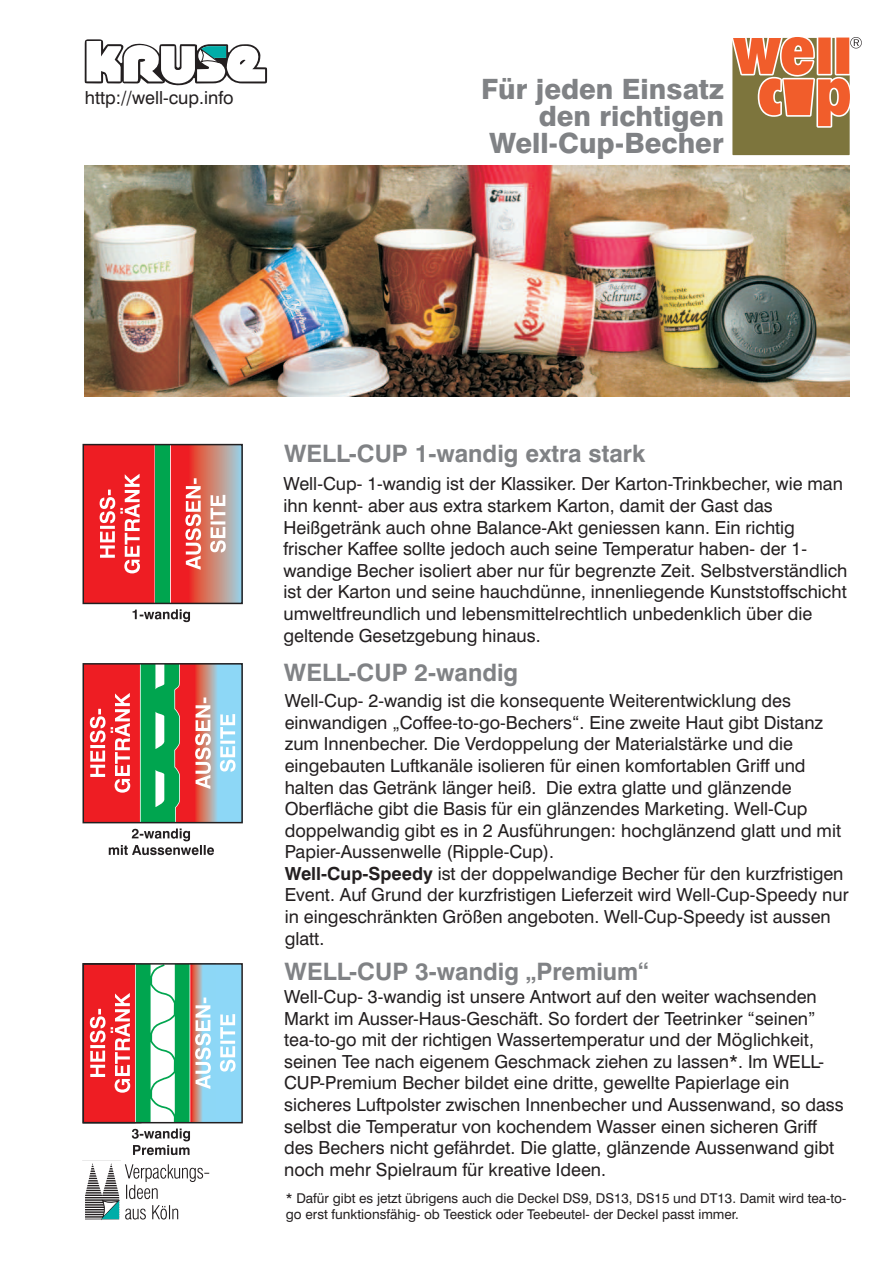
<style>
.page{position:relative;width:893px;height:1262px;background:#fff}
.page>*{position:absolute;margin:0;border:0;box-sizing:border-box;transform-origin:0 0}
.t1{font:800 28.05px/26.8px "Swiss 721 BT";color:#808285;text-align:right}
.t2{font:700 24px "Swiss 721 BT";color:#808285}
.t3{font:18px/21.6px "Swiss 721 BT";color:#231f20}
.t4{font:13.5px/16.2px "Swiss 721 BT";color:#231f20}
.s1{font-weight:700}
</style>
<div class="page">
<div style="left:211px;top:963px;width:30px;height:159px;background:#8dd7f7"></div>
<div style="left:83px;top:664px;width:65px;height:158px;background:#ee1d23"></div>
<div style="left:188px;top:444px;width:54px;height:159px;background:linear-gradient(to right,#f23518,#a2d6dc)"></div>
<svg style="left:181px;top:666px;width:59px;height:154px"></svg>
<div style="left:83px;top:444px;width:106px;height:159px;background:#ee1d23"></div>
<svg style="left:85px;top:39px;width:182px;height:47px"></svg>
<div style="left:733px;top:39px;width:116px;height:115px;background:#7d753d"></div>
<svg style="left:100px;top:474px;width:39px;height:99px"></svg>
<svg style="left:90px;top:693px;width:40px;height:99px"></svg>
<svg style="left:185px;top:478px;width:41px;height:92px"></svg>
<svg style="left:195px;top:697px;width:40px;height:92px"></svg>
<svg style="left:132px;top:609px;width:58px;height:13px"></svg>
<svg style="left:109px;top:828px;width:105px;height:27px"></svg>
<svg style="left:139px;top:165px;width:42px;height:691px"></svg>
<svg style="left:141px;top:666px;width:38px;height:154px"></svg>
<svg style="left:82px;top:966px;width:153px;height:254px"></svg>
<div style="left:154px;top:444px;width:17px;height:160px;border:2px solid #fff"></div>
<div style="left:155px;top:445px;width:15px;height:158px;background:#00a54f"></div>
<div style="left:82px;top:444px;width:161px;height:160px;border:2px solid #231f20"></div>
<div style="left:82px;top:663px;width:161px;height:160px;border:2px solid #231f20"></div>
<div style="left:82px;top:963px;width:161px;height:160px;border:2px solid #231f20"></div>
<svg style="left:732px;top:37px;width:129px;height:91px"></svg>
<img style="left:85px;top:166px;width:764px;height:230px">
<p class="t3" style="left:85px;top:89px;width:150px">http://well-cup.info</p>
<h1 class="t1" style="left:481px;top:78px;width:244px">Für jeden Einsatz den richtigen<br>Well-Cup-Becher</h1>
<h2 class="t2" style="left:284px;top:444px;width:363px">WELL-CUP 1-wandig extra stark</h2>
<p class="t3" style="left:283px;top:475px;width:565px">Well-Cup- 1-wandig ist der Klassiker. Der Karton-Trinkbecher, wie man ihn kennt- aber aus extra starkem Karton, damit der Gast das Heißgetränk auch ohne Balance-Akt geniessen kann. Ein richtig frischer Kaffee sollte jedoch auch seine Temperatur haben- der 1- wandige Becher isoliert aber nur für begrenzte Zeit. Selbstverständlich ist der Karton und seine hauchdünne, innenliegende Kunststoffschicht umweltfreundlich und lebensmittelrechtlich unbedenklich über die geltende Gesetzgebung hinaus.</p>
<h2 class="t2" style="left:284px;top:663px;width:236px">WELL-CUP 2-wandig</h2>
<p class="t3" style="left:285px;top:691px;width:565px">Well-Cup- 2-wandig ist die konsequente Weiterentwicklung des einwandigen „Coffee-to-go-Bechers“. Eine zweite Haut gibt Distanz zum Innenbecher. Die Verdoppelung der Materialstärke und die eingebauten Luftkanäle isolieren für einen komfortablen Griff und halten das Getränk länger heiß. Die extra glatte und glänzende Oberfläche gibt die Basis für ein glänzendes Marketing. Well-Cup doppelwandig gibt es in 2 Ausführungen: hochglänzend glatt und mit Papier-Aussenwelle (Ripple-Cup).<br><span class="s1">Well-Cup-Speedy</span> ist der doppelwandige Becher für den kurzfristigen Event. Auf Grund der kurzfristigen Lieferzeit wird Well-Cup-Speedy nur in eingeschränkten Größen angeboten. Well-Cup-Speedy ist aussen glatt.</p>
<h2 class="t2" style="left:284px;top:962px;width:366px">WELL-CUP 3-wandig „Premium“</h2>
<p class="t3" style="left:284px;top:987px;width:561px">Well-Cup- 3-wandig ist unsere Antwort auf den weiter wachsenden Markt im Ausser-Haus-Geschäft. So fordert der Teetrinker “seinen” tea-to-go mit der richtigen Wassertemperatur und der Möglichkeit, seinen Tee nach eigenem Geschmack ziehen zu lassen*. Im WELL-CUP-Premium Becher bildet eine dritte, gewellte Papierlage ein sicheres Luftpolster zwischen Innenbecher und Aussenwand, so dass selbst die Temperatur von kochendem Wasser einen sicheren Griff des Bechers nicht gefährdet. Die glatte, glänzende Aussenwand gibt noch mehr Spielraum für kreative Ideen.</p>
<p class="t4" style="left:286px;top:1191px;width:562px">* Dafür gibt es jetzt übrigens auch die Deckel DS9, DS13, DS15 und DT13. Damit wird tea-to&shy;go erst funktionsfähig- ob Teestick oder Teebeutel- der Deckel passt immer.</p>
</div>
